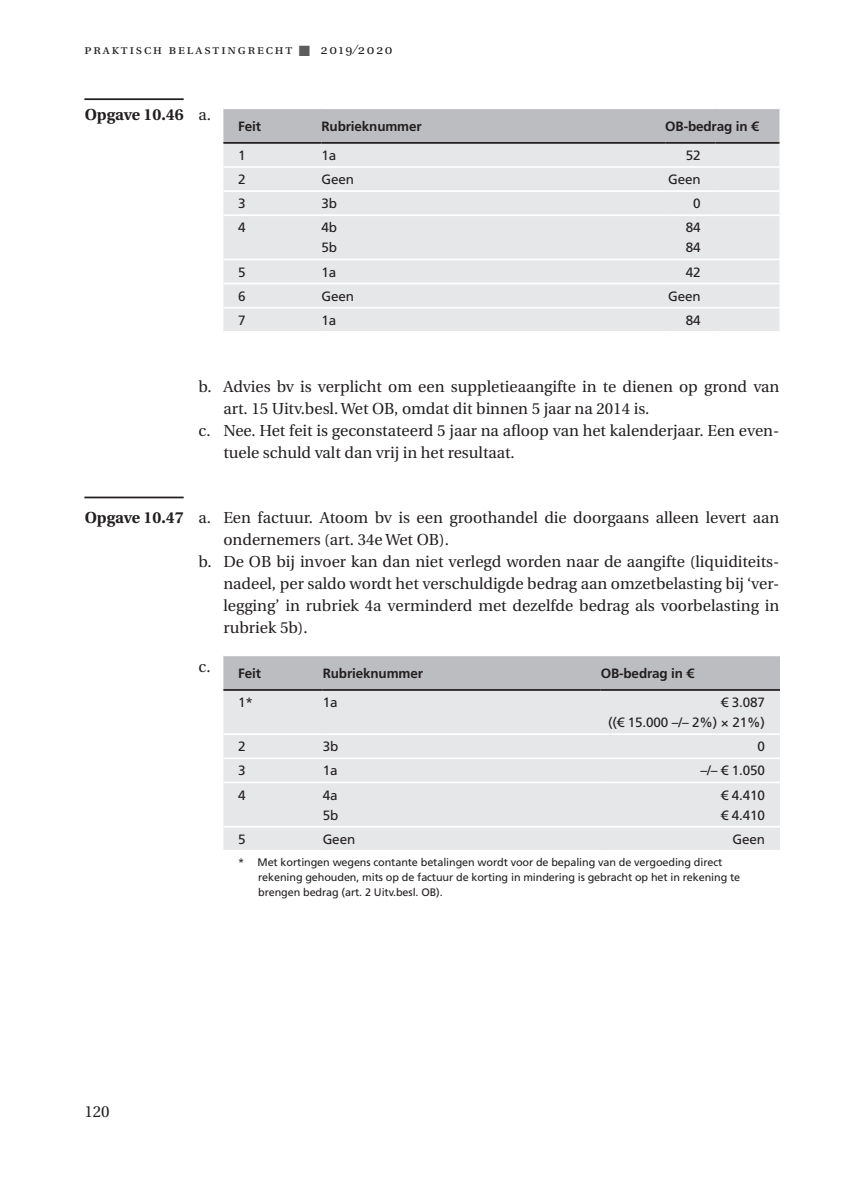
<style>
.page{position:relative;width:844px;height:1191px;background:#fff}
.page>*{position:absolute;margin:0;border:0;box-sizing:border-box;transform-origin:0 0}
.plat_inspring_ID{font:15.92px/21.9px "Utopia";color:#231f20}
.t1{font:700 15.92px "Utopia";color:#231f20}
.tabel_naast_cijfer_o{font:15.92px "Utopia";color:#231f20}
.Tabeltekst{font:13.47px "Frutiger LT Std";letter-spacing:-.01em;color:#231f20}
.Tabel_kop{font:700 13.47px "Frutiger LT Std";letter-spacing:-.01em;color:#231f20}
.t2{font:13.47px "Utopia Exp";letter-spacing:.14em;color:#231f20}
.TabelFootnote_ID{font:10.85px/15.2px "Frutiger LT Std";letter-spacing:-.01em;color:#231f20}
.s1{color:#5c5c5f}
.s2{font-weight:400}
.s3{font-weight:700}
</style>
<div class="page">
<hr style="left:84px;top:98px;width:100px;height:2px;background:#231f20">
<hr style="left:84px;top:496px;width:100px;height:2px;background:#231f20">
<div style="left:223px;top:109px;width:556px;height:33px;background:#bcbdc0"></div>
<div style="left:223px;top:144px;width:556px;height:187px;background:#e6e7e9"></div>
<hr style="left:223px;top:214px;width:98px;height:2px;background:#fff">
<hr style="left:321px;top:214px;width:344px;height:2px;background:#fff">
<hr style="left:665px;top:214px;width:50px;height:2px;background:#fff">
<hr style="left:715px;top:214px;width:64px;height:2px;background:#fff">
<hr style="left:223px;top:258px;width:98px;height:2px;background:#fff">
<hr style="left:321px;top:258px;width:344px;height:2px;background:#fff">
<hr style="left:665px;top:258px;width:50px;height:2px;background:#fff">
<hr style="left:715px;top:258px;width:64px;height:2px;background:#fff">
<hr style="left:223px;top:283px;width:98px;height:1px;background:#fff">
<hr style="left:321px;top:283px;width:344px;height:1px;background:#fff">
<hr style="left:665px;top:283px;width:50px;height:1px;background:#fff">
<hr style="left:715px;top:283px;width:64px;height:1px;background:#fff">
<hr style="left:223px;top:142px;width:98px;height:2px;background:#231f20">
<hr style="left:223px;top:166px;width:98px;height:2px;background:#fff">
<hr style="left:321px;top:166px;width:344px;height:2px;background:#fff">
<hr style="left:665px;top:166px;width:50px;height:2px;background:#fff">
<hr style="left:715px;top:166px;width:64px;height:2px;background:#fff">
<hr style="left:223px;top:190px;width:98px;height:2px;background:#fff">
<hr style="left:321px;top:190px;width:344px;height:2px;background:#fff">
<hr style="left:665px;top:190px;width:50px;height:2px;background:#fff">
<hr style="left:715px;top:190px;width:64px;height:2px;background:#fff">
<hr style="left:223px;top:307px;width:98px;height:1px;background:#fff">
<hr style="left:321px;top:307px;width:344px;height:1px;background:#fff">
<hr style="left:665px;top:307px;width:50px;height:1px;background:#fff">
<hr style="left:715px;top:307px;width:64px;height:1px;background:#fff">
<hr style="left:321px;top:142px;width:344px;height:2px;background:#231f20">
<hr style="left:665px;top:142px;width:50px;height:2px;background:#231f20">
<hr style="left:715px;top:142px;width:64px;height:2px;background:#231f20">
<div style="left:223px;top:656px;width:556px;height:33px;background:#bcbdc0"></div>
<div style="left:223px;top:691px;width:556px;height:159px;background:#e6e7e9"></div>
<hr style="left:223px;top:733px;width:99px;height:2px;background:#fff">
<hr style="left:322px;top:733px;width:278px;height:2px;background:#fff">
<hr style="left:600px;top:733px;width:179px;height:2px;background:#fff">
<hr style="left:223px;top:757px;width:99px;height:2px;background:#fff">
<hr style="left:322px;top:757px;width:278px;height:2px;background:#fff">
<hr style="left:600px;top:757px;width:179px;height:2px;background:#fff">
<hr style="left:223px;top:781px;width:99px;height:2px;background:#fff">
<hr style="left:322px;top:781px;width:278px;height:2px;background:#fff">
<hr style="left:600px;top:781px;width:179px;height:2px;background:#fff">
<hr style="left:223px;top:825px;width:99px;height:2px;background:#fff">
<hr style="left:322px;top:825px;width:278px;height:2px;background:#fff">
<hr style="left:600px;top:825px;width:179px;height:2px;background:#fff">
<hr style="left:223px;top:689px;width:99px;height:2px;background:#231f20">
<hr style="left:322px;top:689px;width:278px;height:2px;background:#231f20">
<hr style="left:600px;top:689px;width:179px;height:2px;background:#231f20">
<p class="t2" style="left:84px;top:44px;width:309px">praktisch belastingrecht <span class="s1">■</span> 2019/2020</p>
<p class="t1" style="left:85px;top:105px;width:128px">Opgave 10.46 <span class="s2">a.</span></p>
<p class="Tabel_kop" style="left:238px;top:118px;width:24px">Feit</p>
<p class="Tabel_kop" style="left:321px;top:118px;width:102px">Rubrieknummer</p>
<p class="Tabel_kop" style="left:665px;top:118px;width:95px">OB-bedrag in €</p>
<p class="Tabeltekst" style="left:238px;top:147px;width:9px">1</p>
<p class="Tabeltekst" style="left:321px;top:147px;width:16px">1a</p>
<p class="Tabeltekst" style="left:685px;top:147px;width:16px">52</p>
<p class="Tabeltekst" style="left:238px;top:171px;width:9px">2</p>
<p class="Tabeltekst" style="left:321px;top:171px;width:34px">Geen</p>
<p class="Tabeltekst" style="left:668px;top:171px;width:34px">Geen</p>
<p class="Tabeltekst" style="left:238px;top:196px;width:9px">3</p>
<p class="Tabeltekst" style="left:321px;top:196px;width:17px">3b</p>
<p class="Tabeltekst" style="left:693px;top:196px;width:9px">0</p>
<p class="Tabeltekst" style="left:238px;top:220px;width:9px">4</p>
<p class="Tabeltekst" style="left:321px;top:220px;width:17px">4b</p>
<p class="Tabeltekst" style="left:321px;top:240px;width:17px">5b</p>
<p class="Tabeltekst" style="left:685px;top:220px;width:16px">84</p>
<p class="Tabeltekst" style="left:685px;top:240px;width:16px">84</p>
<p class="Tabeltekst" style="left:238px;top:264px;width:9px">5</p>
<p class="Tabeltekst" style="left:321px;top:264px;width:16px">1a</p>
<p class="Tabeltekst" style="left:685px;top:264px;width:16px">42</p>
<p class="Tabeltekst" style="left:238px;top:288px;width:9px">6</p>
<p class="Tabeltekst" style="left:321px;top:288px;width:34px">Geen</p>
<p class="Tabeltekst" style="left:668px;top:288px;width:34px">Geen</p>
<p class="Tabeltekst" style="left:238px;top:312px;width:9px">7</p>
<p class="Tabeltekst" style="left:321px;top:312px;width:16px">1a</p>
<p class="Tabeltekst" style="left:685px;top:312px;width:16px">84</p>
<p class="plat_inspring_ID" style="left:223px;top:376px;width:557px;text-indent:-25px">b. Advies bv is verplicht om een suppletieaangifte in te dienen op grond van art. 15 Uitv.besl. Wet OB, omdat dit binnen 5 jaar na 2014 is.</p>
<p class="plat_inspring_ID" style="left:223px;top:419px;width:557px;text-indent:-25px">c. Nee. Het feit is geconstateerd 5 jaar na afloop van het kalenderjaar. Een even&shy;tuele schuld valt dan vrij in het resultaat.</p>
<p class="plat_inspring_ID" style="left:223px;top:507px;width:557px;text-indent:-138px"><span class="s3">Opgave 10.47</span> a. Een factuur. Atoom bv is een groothandel die doorgaans alleen levert aan ondernemers (art. 34e Wet OB).</p>
<p class="plat_inspring_ID" style="left:223px;top:551px;width:557px;text-indent:-25px">b. De OB bij invoer kan dan niet verlegd worden naar de aangifte (liquiditeits&shy;nadeel, per saldo wordt het verschuldigde bedrag aan omzetbelasting bij ‘ver&shy;legging’ in rubriek 4a verminderd met dezelfde bedrag als voorbelasting in rubriek 5b).</p>
<p class="tabel_naast_cijfer_o" style="left:198px;top:658px;width:13px">c.</p>
<p class="Tabel_kop" style="left:238px;top:665px;width:24px">Feit</p>
<p class="Tabel_kop" style="left:322px;top:665px;width:102px">Rubrieknummer</p>
<p class="Tabel_kop" style="left:600px;top:665px;width:95px">OB-bedrag in €</p>
<p class="Tabeltekst" style="left:238px;top:694px;width:16px">1*</p>
<p class="Tabeltekst" style="left:322px;top:694px;width:16px">1a</p>
<p class="Tabeltekst" style="left:720px;top:694px;width:46px">€ 3.087</p>
<p class="Tabeltekst" style="left:608px;top:714px;width:158px">((€ 15.000 –/– 2%) × 21%)</p>
<p class="Tabeltekst" style="left:238px;top:738px;width:9px">2</p>
<p class="Tabeltekst" style="left:322px;top:738px;width:17px">3b</p>
<p class="Tabeltekst" style="left:757px;top:738px;width:9px">0</p>
<p class="Tabeltekst" style="left:238px;top:763px;width:9px">3</p>
<p class="Tabeltekst" style="left:322px;top:763px;width:16px">1a</p>
<p class="Tabeltekst" style="left:700px;top:763px;width:66px">–/– € 1.050</p>
<p class="Tabeltekst" style="left:238px;top:787px;width:9px">4</p>
<p class="Tabeltekst" style="left:322px;top:787px;width:16px">4a</p>
<p class="Tabeltekst" style="left:322px;top:807px;width:17px">5b</p>
<p class="Tabeltekst" style="left:720px;top:787px;width:46px">€ 4.410</p>
<p class="Tabeltekst" style="left:720px;top:807px;width:46px">€ 4.410</p>
<p class="plat_inspring_ID" style="left:84px;top:1101px;width:27px">120</p>
<p class="Tabeltekst" style="left:238px;top:831px;width:9px">5</p>
<p class="Tabeltekst" style="left:322px;top:831px;width:34px">Geen</p>
<p class="Tabeltekst" style="left:732px;top:831px;width:34px">Geen</p>
<p class="TabelFootnote_ID" style="left:258px;top:854px;width:483px;text-indent:-20px">* Met kortingen wegens contante betalingen wordt voor de bepaling van de vergoeding direct rekening gehouden, mits op de factuur de korting in mindering is gebracht op het in rekening te brengen bedrag (art. 2 Uitv.besl. OB).</p>
</div>
